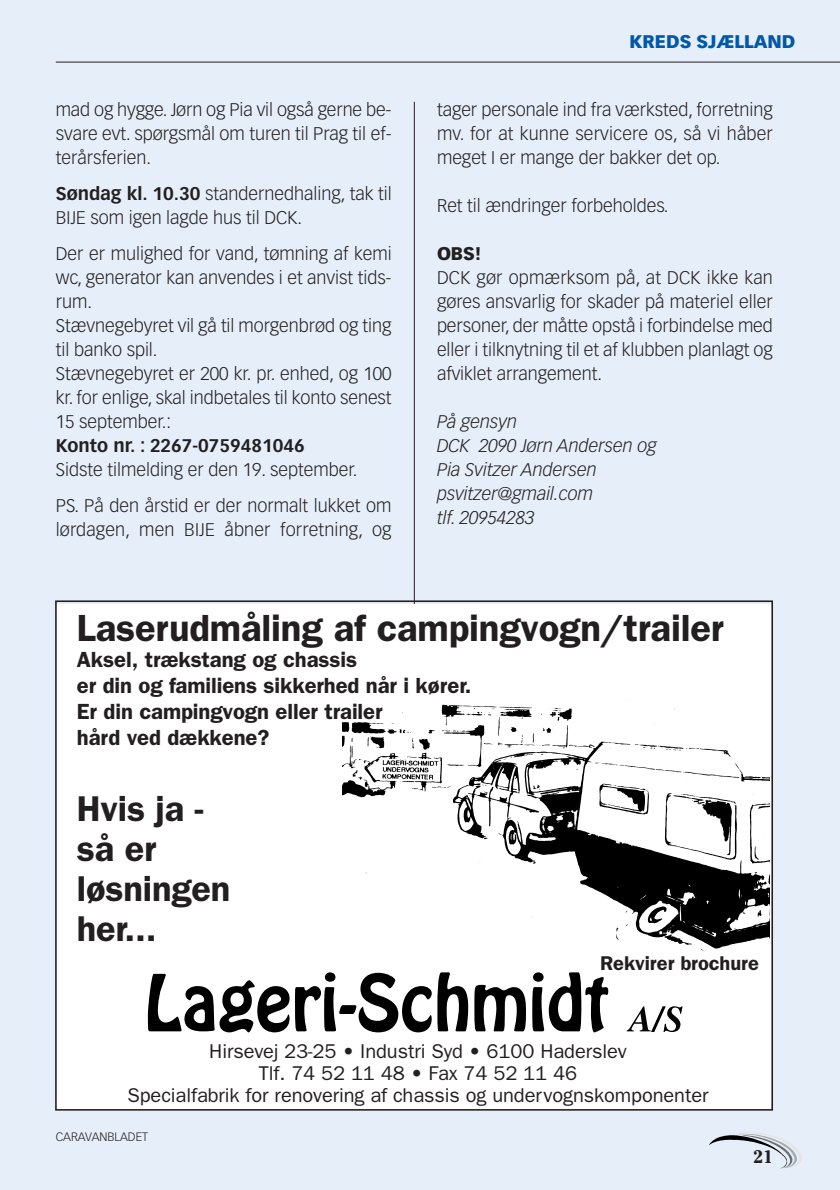
<style>
.page{position:relative;width:840px;height:1190px;background:#e5eef9}
.page>*{position:absolute;margin:0;border:0;box-sizing:border-box;transform-origin:0 0}
.t1{font:38px "Franklin Gothic Demi+ZNSSFL";letter-spacing:-.005em;color:#231f20}
.t2{font:36px/40px "Franklin Gothic Demi+ZNSSFL";letter-spacing:-.005em;color:#231f20}
.t3{font:22px/26px "Franklin Gothic Demi+ZNSSFL";letter-spacing:-.005em;color:#231f20}
.t4{font:20px/22px "Franklin Gothic Book+SJBAHA";letter-spacing:-.005em;color:#231f20;text-align:center}
.t5{font:20px "Franklin Gothic Demi+ZNSSFL";letter-spacing:-.005em;color:#231f20}
.t6{font:300 18px/24px "Vectora LH";color:#231f20;text-align:justify}
.t7{font:italic 300 18px/24px "Vectora LH";color:#231f20}
.t8{font:700 18px "Vectora LH";color:#231f20}
.t9{font:900 18px "Vectora LH";color:#0058a9}
.t10{font:900 18px "Vectora LH";color:#231f20}
.t11{font:700 18px "Cheltenham";color:#231f20}
.t12{font:300 12px "Vectora LH";color:#231f20}
.s1{font-weight:700}
</style>
<div class="page">
<hr style="left:56px;top:62px;width:784px;height:1px;background:#231f20">
<hr style="left:414px;top:102px;width:1px;height:1009px;background:#231f20">
<svg style="left:709px;top:1132px;width:93px;height:36px"></svg>
<div style="left:56px;top:604px;width:717px;height:507px;background:#fff"></div>
<img style="left:342px;top:700px;width:427px;height:252px">
<div style="left:55px;top:600px;width:718px;height:511px;border:2px solid #231f20"></div>
<svg style="left:147px;top:972px;width:321px;height:61px"></svg>
<svg style="left:474px;top:984px;width:52px;height:48px"></svg>
<svg style="left:532px;top:972px;width:76px;height:61px"></svg>
<svg style="left:627px;top:1006px;width:56px;height:26px"></svg>
<p class="t6" style="left:56px;top:99px;width:337px">mad og hygge. Jørn og Pia vil også gerne be&shy;svare evt. spørgsmål om turen til Prag til ef&shy;terårsferien.</p>
<p class="t6" style="left:56px;top:183px;width:337px"><span class="s1">Søndag kl. 10.30</span> standernedhaling, tak til<br>BIJE som igen lagde hus til DCK.</p>
<p class="t6" style="left:56px;top:243px;width:337px;text-align:left">Der er mulighed for vand, tømning af kemi wc, generator kan anvendes i et anvist tids&shy;rum.<br>Stævnegebyret vil gå til morgenbrød og ting til banko spil.<br>Stævnegebyret er 200 kr. pr. enhed, og 100 kr. for enlige, skal indbetales til konto senest<br>15 september.:</p>
<p class="t8" style="left:56px;top:438px;width:250px">Konto nr. : 2267-0759481046</p>
<p class="t6" style="left:56px;top:453px;width:337px;line-height:36px">Sidste tilmelding er den 19. september.<br>PS. På den årstid er der normalt lukket om</p>
<p class="t6" style="left:56px;top:519px;width:337px">lørdagen, men BIJE åbner forretning, og</p>
<p class="t9" style="left:629px;top:34px;width:168px">KREDS SJÆLLAND</p>
<p class="t6" style="left:437px;top:99px;width:337px">tager personale ind fra værksted, forretning mv. for at kunne servicere os, så vi håber meget I er mange der bakker det op.</p>
<p class="t6" style="left:437px;top:195px;width:233px">Ret til ændringer forbeholdes.</p>
<p class="t10" style="left:437px;top:246px;width:46px">OBS!</p>
<p class="t6" style="left:437px;top:267px;width:337px">DCK gør opmærksom på, at DCK ikke kan gøres ansvarlig for skader på materiel eller personer, der måtte opstå i forbindelse med eller i tilknytning til et af klubben planlagt og afviklet arrangement.</p>
<p class="t7" style="left:437px;top:411px;width:221px">På gensyn<br>DCK 2090 Jørn Andersen og<br>Pia Svitzer Andersen psvitzer@gmail.com<br>tlf. 20954283</p>
<h1 class="t1" style="left:77px;top:612px;width:648px">Laserudmåling af campingvogn/trailer</h1>
<p class="t3" style="left:77px;top:648px;width:396px">Aksel, trækstang og chassis<br>er din og familiens sikkerhed når i kører.<br>Er din campingvogn eller trailer<br>hård ved dækkene?</p>
<h2 class="t2" style="left:77px;top:791px;width:155px">Hvis ja - så er løsningen her...</h2>
<p class="t5" style="left:600px;top:954px;width:160px">Rekvirer brochure</p>
<p class="t4" style="left:127px;top:1041px;width:583px">Hirsevej 23-25 • Industri Syd • 6100 Haderslev<br>Tlf. 74 52 11 48 • Fax 74 52 11 46<br>Specialfabrik for renovering af chassis og undervognskomponenter</p>
<p class="t12" style="left:56px;top:1132px;width:94px">CARAVANBLADET</p>
<p class="t11" style="left:753px;top:1151px;width:22px">21</p>
</div>
